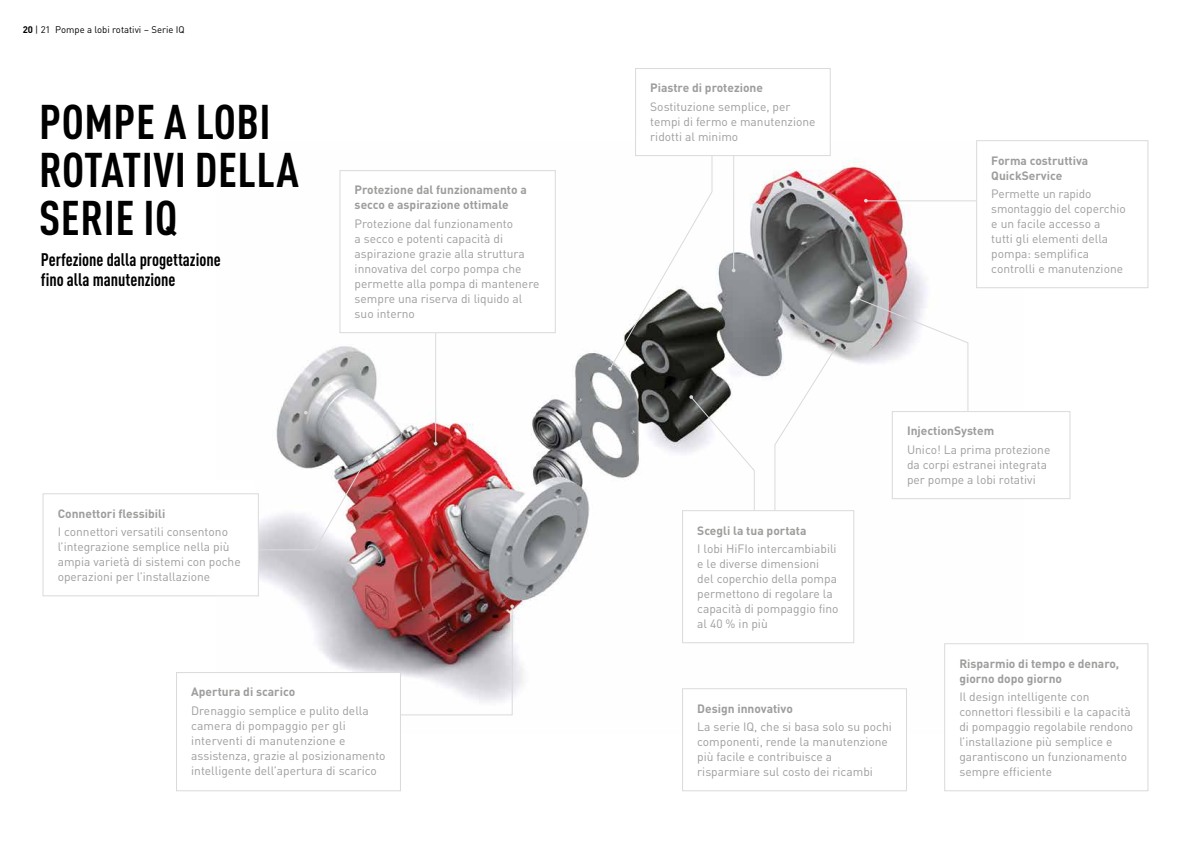
<style>
.page{position:relative;width:1191px;height:842px;background:#fff}
.page>*{position:absolute;margin:0;border:0;box-sizing:border-box;transform-origin:0 0}
.t1{font:700 condensed 48px/48px "DIN Pro";letter-spacing:.01em;color:#000}
.t2{font:700 condensed 18px/20px "DIN Pro";color:#000}
.t3{font:12px/15px "DIN Pro";color:#9d9d9c}
.t4{font:700 12px/15px "DIN Pro";color:#9d9d9c}
.t5{font:9.5px "DIN Pro";color:#000}
.s1{font-weight:700}
</style>
<div class="page">
<img style="left:217px;top:142px;width:759px;height:553px">
<svg style="left:856px;top:296px;width:113px;height:126px"></svg>
<hr style="left:435px;top:286px;width:1px;height:157px;background:#dadada">
<svg style="left:304px;top:411px;width:4px;height:3px"></svg>
<hr style="left:866px;top:200px;width:125px;height:1px;background:#dadada">
<svg style="left:864px;top:199px;width:4px;height:4px"></svg>
<svg style="left:689px;top:395px;width:66px;height:115px"></svg>
<svg style="left:774px;top:343px;width:65px;height:167px"></svg>
<img style="left:217px;top:456px;width:152px;height:95px">
<img style="left:376px;top:604px;width:138px;height:112px">
<svg style="left:608px;top:142px;width:127px;height:229px"></svg>
<div style="left:43px;top:479px;width:212px;height:117px;background:#fff"></div>
<div style="left:944px;top:644px;width:204px;height:147px;background:#fff"></div>
<div style="left:944px;top:643px;width:204px;height:148px;border:1px solid #dadada"></div>
<div style="left:976px;top:141px;width:172px;height:147px;background:#fff"></div>
<div style="left:976px;top:140px;width:172px;height:148px;border:1px solid #dadada"></div>
<div style="left:682px;top:511px;width:171px;height:132px;background:#fff"></div>
<div style="left:682px;top:510px;width:172px;height:133px;border:1px solid #dadada"></div>
<div style="left:340px;top:171px;width:215px;height:162px;background:#fff"></div>
<div style="left:339px;top:170px;width:217px;height:163px;border:1px solid #dadada"></div>
<div style="left:892px;top:412px;width:178px;height:87px;background:#fff"></div>
<div style="left:891px;top:411px;width:179px;height:88px;border:1px solid #dadada"></div>
<div style="left:43px;top:494px;width:215px;height:102px;background:#fff"></div>
<div style="left:43px;top:493px;width:216px;height:103px;border:1px solid #dadada"></div>
<div style="left:635px;top:69px;width:195px;height:87px;background:#fff"></div>
<div style="left:635px;top:68px;width:195px;height:88px;border:1px solid #dadada"></div>
<div style="left:176px;top:672px;width:224px;height:119px;background:#fff"></div>
<div style="left:176px;top:672px;width:225px;height:119px;border:1px solid #dadada"></div>
<div style="left:682px;top:689px;width:224px;height:102px;background:#fff"></div>
<div style="left:682px;top:688px;width:225px;height:103px;border:1px solid #dadada"></div>
<p class="t5" style="left:23px;top:22px;width:164px"><span class="s1">20</span> | 21 Pompe a lobi rotativi – Serie IQ</p>
<h1 class="t1" style="left:39px;top:94px;width:261px">POMPE A LOBI<br>ROTATIVI DELLA<br>SERIE IQ</h1>
<h2 class="t2" style="left:41px;top:248px;width:181px">Perfezione dalla progettazione fino alla manutenzione</h2>
<p class="t4" style="left:355px;top:182px;width:174px">Protezione dal funzionamento a secco e aspirazione ottimale</p>
<p class="t3" style="left:355px;top:215px;width:186px">Protezione dal funzionamento<br>a secco e potenti capacità di aspirazione grazie alla struttura innovativa del corpo pompa che permette alla pompa di mantenere sempre una riserva di liquido al suo interno</p>
<p class="t4" style="left:650px;top:80px;width:114px">Piastre di protezione</p>
<p class="t3" style="left:650px;top:98px;width:167px">Sostituzione semplice, per tempi di fermo e manutenzione ridotti al minimo</p>
<p class="t4" style="left:991px;top:152px;width:99px">Forma costruttiva<br>QuickService</p>
<p class="t3" style="left:991px;top:185px;width:136px">Permette un rapido smontaggio del coperchio e un facile accesso a<br>tutti gli elementi della pompa: semplifica controlli e manutenzione</p>
<p class="t4" style="left:58px;top:505px;width:109px">Connettori flessibili</p>
<p class="t3" style="left:58px;top:523px;width:184px">I connettori versatili consentono l’integrazione semplice nella più ampia varietà di sistemi con poche operazioni per l’installazione</p>
<p class="t4" style="left:697px;top:522px;width:111px">Scegli la tua portata</p>
<p class="t3" style="left:697px;top:540px;width:143px">I lobi HiFIo intercambiabili e le diverse dimensioni del coperchio della pompa permettono di regolare la capacità di pompaggio fino al 40 % in più</p>
<p class="t4" style="left:191px;top:684px;width:105px">Apertura di scarico</p>
<p class="t3" style="left:191px;top:702px;width:196px">Drenaggio semplice e pulito della camera di pompaggio per gli interventi di manutenzione e assistenza, grazie al posizionamento intelligente dell’apertura di scarico</p>
<p class="t4" style="left:697px;top:700px;width:97px">Design innovativo</p>
<p class="t3" style="left:697px;top:718px;width:196px">La serie IQ, che si basa solo su pochi componenti, rende la manutenzione più facile e contribuisce a risparmiare sul costo dei ricambi</p>
<p class="t4" style="left:907px;top:423px;width:89px">InjectionSystem</p>
<p class="t3" style="left:907px;top:441px;width:145px">Unico! La prima protezione da corpi estranei integrata per pompe a lobi rotativi</p>
<p class="t4" style="left:959px;top:655px;width:161px">Risparmio di tempo e denaro, giorno dopo giorno</p>
<p class="t3" style="left:959px;top:688px;width:175px">Il design intelligente con connettori flessibili e la capacità di pompaggio regolabile rendono l’installazione più semplice e garantiscono un funzionamento sempre efficiente</p>
</div>
